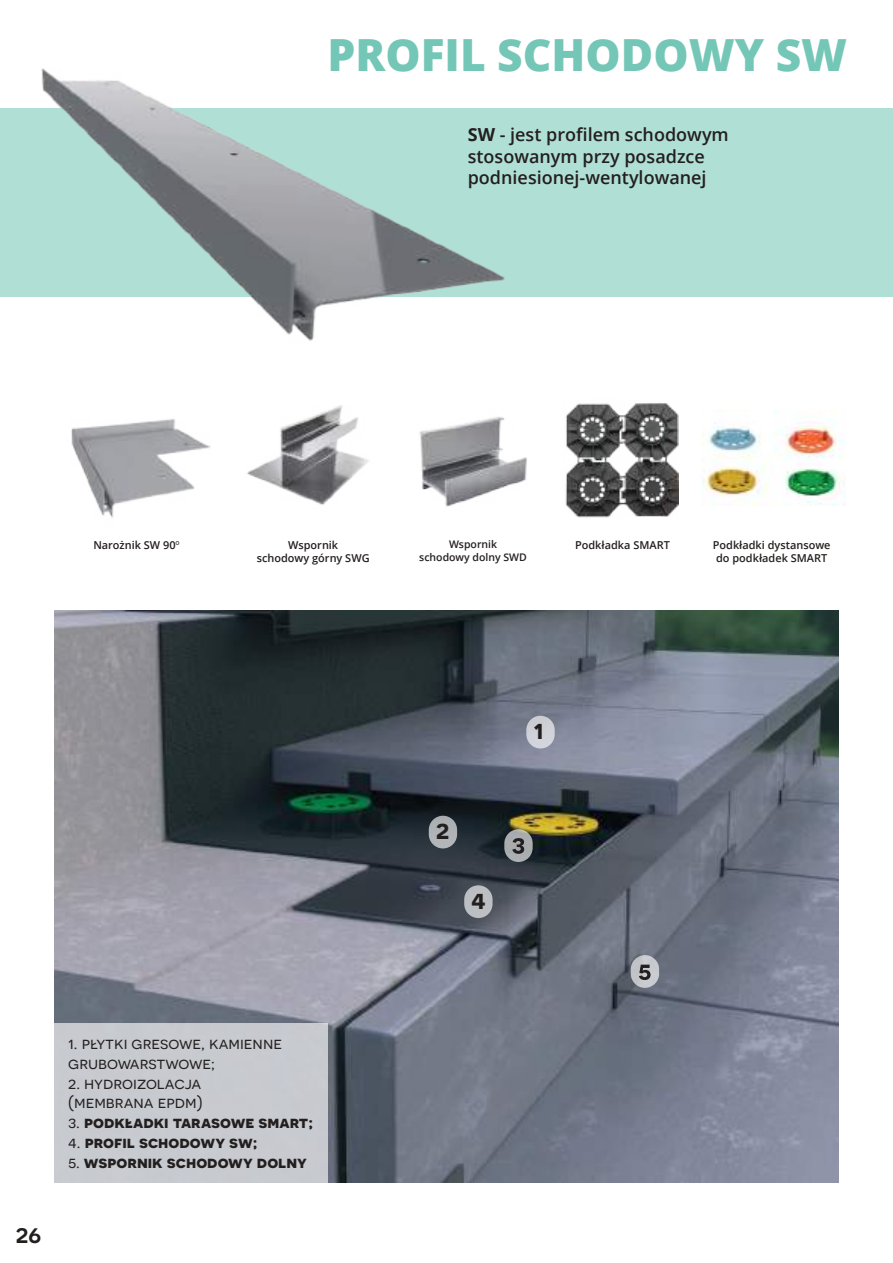
<style>
.page{position:relative;width:893px;height:1263px;background:#fff}
.page>*{position:absolute;margin:0;border:0;box-sizing:border-box;transform-origin:0 0}
.t1{font:800 44.25px "Open Sans";color:#74c7b6}
.t2{font:600 27px "Novecentosanswide";color:#241f1f}
.t3{font:600 21px "Novecentosanswide";color:#241f1f}
.t4{font:600 18px/21.6px "Open Sans";color:#241f1f}
.t5{font:16.5px/19.8px "Novecentosanswide";color:#241f1f}
.t6{font:700 16.5px "Novecentosanswide";color:#241f1f}
.t7{font:600 10.95px/13px "Open Sans";color:#241f1f;text-align:center}
.t8{font:600 10.5px/12.6px "Open Sans";color:#241f1f;text-align:center}
.s1{font-weight:700}
.s2{font-weight:400}
</style>
<div class="page">
<div style="left:0;top:108px;width:893px;height:189px;background:#afdfd5"></div>
<img style="left:41px;top:68px;width:464px;height:273px">
<img style="left:565px;top:403px;width:113px;height:115px">
<img style="left:701px;top:409px;width:145px;height:97px">
<img style="left:419px;top:417px;width:108px;height:90px">
<img style="left:247px;top:405px;width:122px;height:100px">
<img style="left:71px;top:418px;width:140px;height:100px">
<img style="left:54px;top:610px;width:785px;height:572px">
<div style="left:54px;top:1023px;width:273px;height:160px;background:#c7cacf"></div>
<div style="left:526px;top:716px;width:29px;height:32px;background:#d0d1d8;border-radius:14px"></div>
<div style="left:429px;top:816px;width:28px;height:32px;background:#afb2b6;border-radius:14px"></div>
<svg style="left:504px;top:829px;width:29px;height:33px"></svg>
<svg style="left:512px;top:838px;width:12px;height:16px"></svg>
<div style="left:631px;top:955px;width:28px;height:33px;background:#c7c9cf;border-radius:14px"></div>
<svg style="left:639px;top:965px;width:12px;height:15px"></svg>
<div style="left:464px;top:885px;width:29px;height:33px;background:#bcbfc2;border-radius:14px"></div>
<h1 class="t1" style="left:327px;top:21px;width:521px">PROFIL SCHODOWY SW</h1>
<h3 class="t4" style="left:468px;top:124px;width:263px"><span class="s1">SW</span> - jest profilem schodowym stosowanym przy posadzce podniesionej-wentylowanej</h3>
<p class="t7" style="left:93px;top:538px;width:88px">Narożnik SW 90<span class="s2">º</span></p>
<p class="t7" style="left:257px;top:538px;width:114px">Wspornik<br>schodowy górny SWG</p>
<p class="t7" style="left:575px;top:538px;width:96px">Podkładka SMART</p>
<p class="t7" style="left:713px;top:538px;width:119px">Podkładki dystansowe do podkładek SMART</p>
<p class="t8" style="left:419px;top:538px;width:109px">Wspornik<br>schodowy dolny SWD</p>
<h3 class="t3" style="left:16px;top:1223px;width:27px">26</h3>
<h3 class="t5" style="left:68px;top:1033px;width:215px">1. płytki gresowe, kamienne grubowarstwowe;</h3>
<h3 class="t5" style="left:68px;top:1073px;width:136px">2. hydroizolacja (membrana epdm)</h3>
<h3 class="t6" style="left:68px;top:1112px;width:246px"><span class="s2">3.</span> podkładki tarasowe smart;</h3>
<h3 class="t6" style="left:68px;top:1132px;width:191px"><span class="s2">4.</span> profil schodowy sw;</h3>
<h3 class="t6" style="left:68px;top:1152px;width:240px"><span class="s2">5.</span> wspornik schodowy dolny</h3>
<h2 class="t2" style="left:436px;top:813px;width:15px">2</h2>
<h2 class="t2" style="left:471px;top:883px;width:16px">4</h2>
<h2 class="t2" style="left:533px;top:713px;width:12px">1</h2>
</div>
